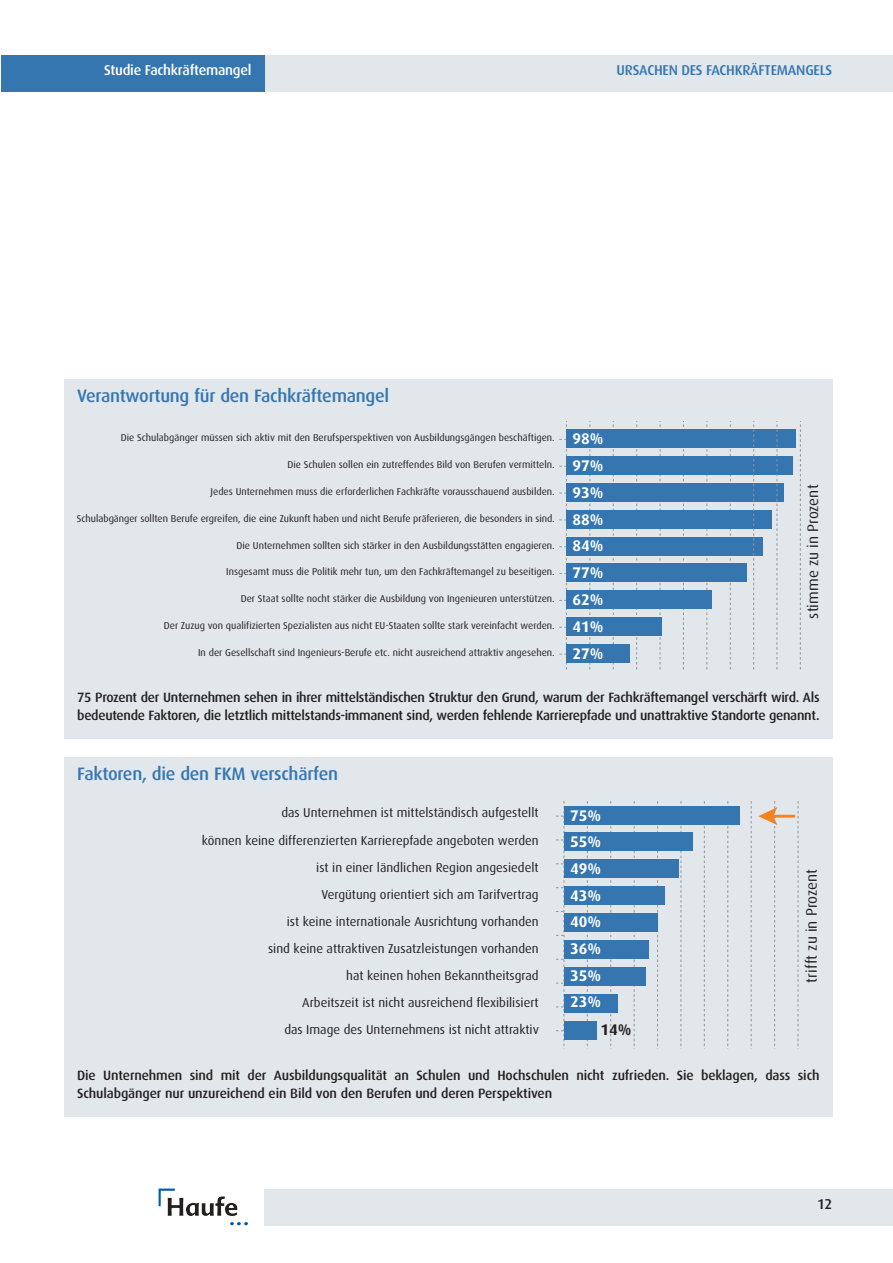
<style>
.page{position:relative;width:893px;height:1263px;background:#fff}
.page>*{position:absolute;margin:0;border:0;box-sizing:border-box;transform-origin:0 0}
.t1{font:500 18px "Dax";letter-spacing:-.015em;color:#3576b1}
.t2{font:700 15.45px/26.8px "Dax";color:#fff;text-align:justify}
.t3{font:700 15.45px "Dax";color:#231f1f}
.t4{font:15.15px "Dax";color:#231f1f}
.t5{font:500 14.25px "Dax";letter-spacing:-.015em;color:#3576b1}
.t6{font:500 14.25px "Dax";letter-spacing:-.015em;color:#fff}
.t7{font:500 14.25px "Dax";color:#231f1f}
.t8{font:500 13.5px/18px "Dax";letter-spacing:-.02em;color:#231f1f}
.t9{font:12.9px/27.2px "Dax";color:#231f1f;text-align:right}
.t10{font:10.05px "Dax";color:#231f1f}
.s1{font-weight:700;font-size:15.45px;color:#fff}
</style>
<div class="page">
<div style="left:264px;top:55px;width:628px;height:36px;background:#e2e7ec"></div>
<div style="left:1px;top:55px;width:263px;height:36px;background:#3576b1"></div>
<div style="left:264px;top:1189px;width:628px;height:36px;background:#e2e7ec"></div>
<img style="left:158px;top:1189px;width:90px;height:36px">
<div style="left:64px;top:379px;width:768px;height:359px;background:#e2e7ec"></div>
<svg style="left:559px;top:421px;width:8px;height:249px"></svg>
<svg style="left:589px;top:421px;width:1px;height:249px"></svg>
<svg style="left:613px;top:421px;width:1px;height:249px"></svg>
<svg style="left:636px;top:421px;width:1px;height:249px"></svg>
<svg style="left:659px;top:421px;width:1px;height:249px"></svg>
<svg style="left:683px;top:421px;width:1px;height:249px"></svg>
<svg style="left:706px;top:421px;width:1px;height:249px"></svg>
<svg style="left:730px;top:421px;width:1px;height:249px"></svg>
<div style="left:566px;top:429px;width:229px;height:19px;background:#3576b1"></div>
<div style="left:566px;top:456px;width:227px;height:19px;background:#3576b1"></div>
<div style="left:566px;top:483px;width:218px;height:19px;background:#3576b1"></div>
<div style="left:566px;top:510px;width:206px;height:18px;background:#3576b1"></div>
<div style="left:566px;top:537px;width:197px;height:18px;background:#3576b1"></div>
<div style="left:566px;top:564px;width:180px;height:18px;background:#3576b1"></div>
<div style="left:566px;top:590px;width:145px;height:19px;background:#3576b1"></div>
<div style="left:566px;top:617px;width:96px;height:19px;background:#3576b1"></div>
<div style="left:566px;top:644px;width:63px;height:19px;background:#3576b1"></div>
<svg style="left:753px;top:421px;width:1px;height:249px"></svg>
<svg style="left:776px;top:421px;width:1px;height:249px"></svg>
<svg style="left:800px;top:421px;width:1px;height:249px"></svg>
<div style="left:64px;top:757px;width:768px;height:359px;background:#e2e7ec"></div>
<svg style="left:587px;top:801px;width:1px;height:246px"></svg>
<svg style="left:610px;top:801px;width:1px;height:245px"></svg>
<svg style="left:634px;top:801px;width:1px;height:245px"></svg>
<svg style="left:657px;top:801px;width:1px;height:246px"></svg>
<svg style="left:680px;top:801px;width:1px;height:245px"></svg>
<svg style="left:704px;top:801px;width:1px;height:246px"></svg>
<svg style="left:727px;top:801px;width:1px;height:245px"></svg>
<div style="left:564px;top:806px;width:175px;height:18px;background:#3576b1"></div>
<div style="left:564px;top:833px;width:128px;height:18px;background:#3576b1"></div>
<div style="left:564px;top:860px;width:114px;height:18px;background:#3576b1"></div>
<div style="left:564px;top:886px;width:100px;height:19px;background:#3576b1"></div>
<div style="left:564px;top:913px;width:93px;height:19px;background:#3576b1"></div>
<div style="left:564px;top:940px;width:84px;height:19px;background:#3576b1"></div>
<div style="left:564px;top:967px;width:81px;height:19px;background:#3576b1"></div>
<div style="left:564px;top:994px;width:53px;height:19px;background:#3576b1"></div>
<div style="left:564px;top:1021px;width:32px;height:19px;background:#3576b1"></div>
<svg style="left:750px;top:801px;width:1px;height:245px"></svg>
<svg style="left:556px;top:801px;width:8px;height:245px"></svg>
<svg style="left:758px;top:801px;width:40px;height:246px"></svg>
<h3 class="t6" style="left:104px;top:63px;width:149px">Studie Fachkräftemangel</h3>
<h3 class="t5" style="left:616px;top:63px;width:217px">URSACHEN DES FACHKRÄFTEMANGELS</h3>
<h1 class="t1" style="left:77px;top:387px;width:313px">Verantwortung für den Fachkräftemangel</h1>
<p class="t10" style="left:121px;top:433px;width:435px">Die Schulabgänger müssen sich aktiv mit den Berufsperspektiven von Ausbildungsgängen beschäftigen.</p>
<p class="t10" style="left:287px;top:460px;width:269px">Die Schulen sollen ein zutreffendes Bild von Berufen vermitteln.</p>
<p class="t10" style="left:211px;top:487px;width:345px">Jedes Unternehmen muss die erforderlichen Fachkräfte vorausschauend ausbilden.</p>
<p class="t10" style="left:77px;top:513px;width:479px">Schulabgänger sollten Berufe ergreifen, die eine Zukunft haben und nicht Berufe präferieren, die besonders in sind.</p>
<p class="t10" style="left:236px;top:540px;width:320px">Die Unternehmen sollten sich stärker in den Ausbildungsstätten engagieren.</p>
<h2 class="t2" style="left:572px;top:426px;width:33px">98% 97% 93% 88% 84%</h2>
<p class="t10" style="left:226px;top:567px;width:379px">Insgesamt muss die Politik mehr tun, um den Fachkräftemangel zu beseitigen. <span class="s1">77%</span></p>
<p class="t10" style="left:241px;top:594px;width:364px">Der Staat sollte nocht stärker die Ausbildung von Ingenieuren unterstützen. <span class="s1">62%</span></p>
<p class="t10" style="left:164px;top:621px;width:441px">Der Zuzug von qualifizierten Spezialisten aus nicht EU-Staaten sollte stark vereinfacht werden. <span class="s1">41%</span></p>
<p class="t10" style="left:198px;top:647px;width:407px">In der Gesellschaft sind Ingenieurs-Berufe etc. nicht ausreichend attraktiv angesehen. <span class="s1">27%</span></p>
<h3 class="t4" style="left:805px;top:619px;width:135px;rotate:-90deg">stimme zu in Prozent</h3>
<p class="t8" style="left:77px;top:689px;width:743px">75 Prozent der Unternehmen sehen in ihrer mittelständischen Struktur den Grund, warum der Fachkräftemangel verschärft wird. Als bedeutende Faktoren, die letztlich mittelstands-immanent sind, werden fehlende Karrierepfade und unattraktive Standorte genannt.</p>
<h1 class="t1" style="left:77px;top:765px;width:262px">Faktoren, die den FKM verschärfen</h1>
<p class="t9" style="left:202px;top:800px;width:338px">das Unternehmen ist mittelständisch aufgestellt<br>können keine differenzierten Karrierepfade angeboten werden</p>
<p class="t9" style="left:316px;top:854px;width:224px;text-align:center">ist in einer ländlichen Region angesiedelt<br>Vergütung orientiert sich am Tarifvertrag</p>
<p class="t9" style="left:287px;top:908px;width:253px">ist keine internationale Ausrichtung vorhanden</p>
<h2 class="t2" style="left:570px;top:802px;width:33px">75% 55% 49% 43% 40%</h2>
<p class="t9" style="left:268px;top:935px;width:272px">sind keine attraktiven Zusatzleistungen vorhanden</p>
<h2 class="t2" style="left:570px;top:936px;width:33px">36%</h2>
<p class="t9" style="left:346px;top:963px;width:194px">hat keinen hohen Bekanntheitsgrad</p>
<h2 class="t2" style="left:570px;top:962px;width:33px">35%</h2>
<p class="t9" style="left:302px;top:990px;width:238px">Arbeitszeit ist nicht ausreichend flexibilisiert</p>
<h2 class="t2" style="left:570px;top:989px;width:33px">23%</h2>
<p class="t9" style="left:284px;top:1017px;width:256px">das Image des Unternehmens ist nicht attraktiv</p>
<h2 class="t3" style="left:600px;top:1022px;width:33px">14%</h2>
<h3 class="t4" style="left:804px;top:983px;width:115px;rotate:-90deg">trifft zu in Prozent</h3>
<h3 class="t8" style="left:77px;top:1067px;width:743px">Die Unternehmen sind mit der Ausbildungsqualität an Schulen und Hochschulen nicht zufrieden. Sie beklagen, dass sich<br>Schulabgänger nur unzureichend ein Bild von den Berufen und deren Perspektiven</h3>
<h3 class="t7" style="left:817px;top:1197px;width:17px">12</h3>
</div>
